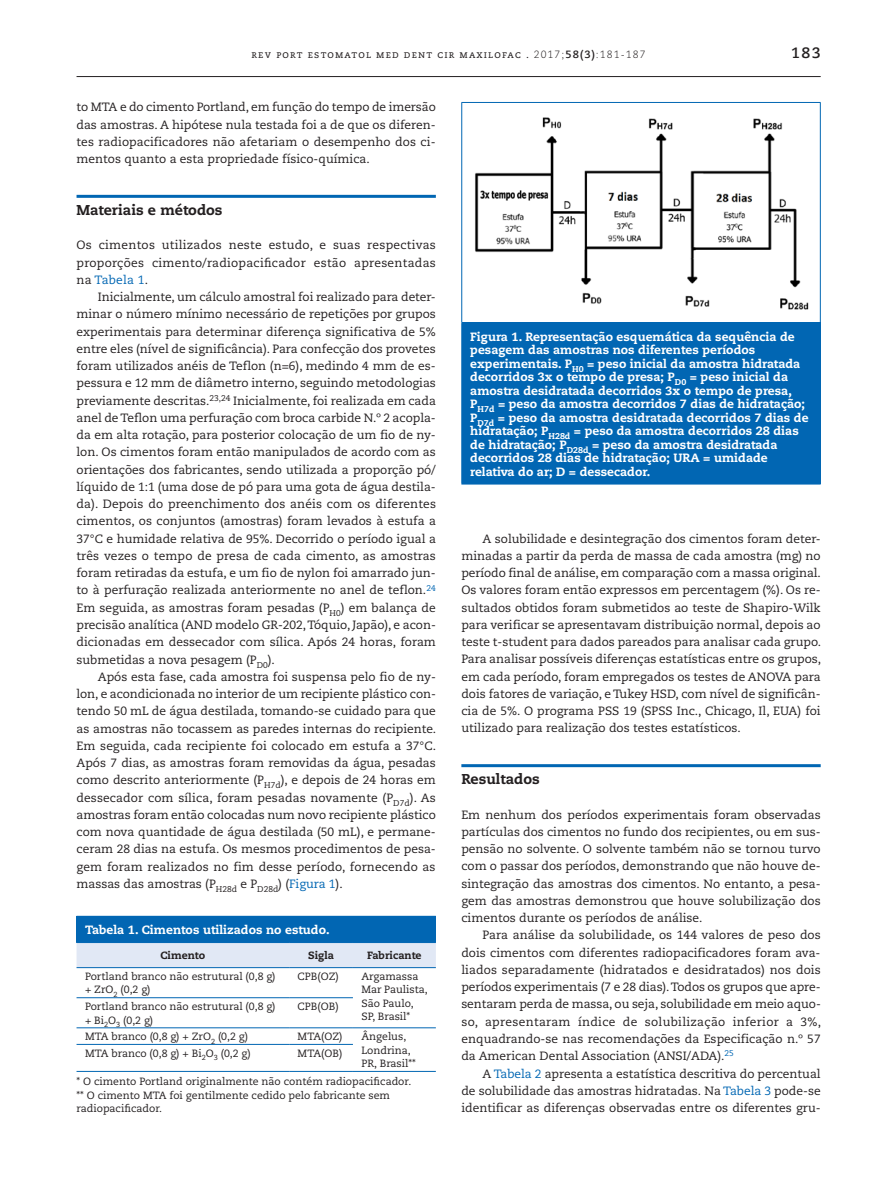
<style>
.page{position:relative;width:893px;height:1191px;background:#fff}
.page>*{position:absolute;margin:0;border:0;box-sizing:border-box;transform-origin:0 0}
.t1{font:700 15px "Caecilia LT Std";color:#231f20}
.t2{font:800 14.25px "Caecilia LT Std";color:#231f20}
.t3{font:12px/17.2px "Caecilia LT Std";color:#231f20;text-align:justify}
.t4{font:800 12px/13.5px "Caecilia LT Std";color:#fff}
.t5{font:10.5px/13.5px "Caecilia LT Std";color:#231f20}
.t6{font:10.5px "Caecilia LT Std";letter-spacing:.105em;color:#231f20}
.t7{font:800 10.5px "Caecilia LT Std";color:#231f20}
.s1{font-weight:300}
.s2{font-weight:700}
.s3{color:#0166b3}
</style>
<div class="page">
<hr style="left:77px;top:195px;width:359px;height:3px;background:#0166b3">
<hr style="left:461px;top:764px;width:360px;height:3px;background:#0166b3">
<div style="left:77px;top:916px;width:359px;height:26px;background:#0166b3"></div>
<div style="left:77px;top:943px;width:359px;height:24px;background:#e1e8f5"></div>
<hr style="left:77px;top:942px;width:212px;height:1px;background:#0166b3">
<hr style="left:289px;top:942px;width:64px;height:1px;background:#0166b3">
<hr style="left:353px;top:942px;width:83px;height:1px;background:#0166b3">
<hr style="left:77px;top:967px;width:212px;height:1px;background:#0166b3">
<hr style="left:289px;top:967px;width:64px;height:1px;background:#0166b3">
<hr style="left:353px;top:967px;width:83px;height:1px;background:#0166b3">
<hr style="left:77px;top:997px;width:212px;height:1px;background:#0166b3">
<hr style="left:289px;top:997px;width:64px;height:1px;background:#0166b3">
<hr style="left:77px;top:1027px;width:212px;height:1px;background:#0166b3">
<hr style="left:289px;top:1027px;width:64px;height:1px;background:#0166b3">
<hr style="left:353px;top:1027px;width:83px;height:1px;background:#0166b3">
<hr style="left:353px;top:1071px;width:83px;height:1px;background:#0166b3">
<hr style="left:77px;top:1044px;width:212px;height:1px;background:#0166b3">
<hr style="left:289px;top:1044px;width:64px;height:1px;background:#0166b3">
<hr style="left:77px;top:1071px;width:212px;height:1px;background:#0166b3">
<hr style="left:289px;top:1071px;width:64px;height:1px;background:#0166b3">
<div style="left:462px;top:323px;width:358px;height:161px;background:#0166b3"></div>
<hr style="left:461px;top:103px;width:1px;height:219px;background:#0166b3">
<hr style="left:461px;top:102px;width:360px;height:1px;background:#0166b3">
<hr style="left:820px;top:103px;width:1px;height:219px;background:#0166b3">
<hr style="left:461px;top:323px;width:1px;height:161px;background:#0166b3">
<hr style="left:461px;top:322px;width:360px;height:1px;background:#0166b3">
<hr style="left:820px;top:323px;width:1px;height:161px;background:#0166b3">
<hr style="left:461px;top:484px;width:360px;height:1px;background:#0166b3">
<img style="left:475px;top:117px;width:334px;height:193px">
<hr style="left:77px;top:76px;width:744px;height:1px;background:#231f20">
<p class="t6" style="left:252px;top:49px;width:396px">rev port estomatol med dent cir maxilofac . <span class="s1">2017;</span><span class="s2">58(3)</span><span class="s1">:181-187</span></p>
<p class="t1" style="left:791px;top:44px;width:31px">183</p>
<p class="t3" style="left:77px;top:99px;width:361px">to MTA e do cimento Portland, em função do tempo de imersão das amostras. A hipótese nula testada foi a de que os diferen&shy;tes radiopacificadores não afetariam o desempenho dos ci&shy;mentos quanto a esta propriedade físico-‑ química.</p>
<p class="t2" style="left:77px;top:201px;width:148px">Materiais e métodos</p>
<p class="t3" style="left:77px;top:237px;width:361px">Os cimentos utilizados neste estudo, e suas respectivas proporções cimento/radiopacificador estão apresentadas na <span class="s3">Tabela 1</span>.</p>
<p class="t3" style="left:77px;top:288px;width:361px;text-indent:21px">Inicialmente, um cálculo amostral foi realizado para deter&shy;minar o número mínimo necessário de repetições por grupos experimentais para determinar diferença significativa de 5% entre eles (nível de significância). Para confecção dos provetes foram utilizados anéis de Teflon (n=6), medindo 4 mm de es&shy;pessura e 12 mm de diâmetro interno, seguindo metodologias previamente descritas.<sup>23,24</sup> Inicialmente, foi realizada em cada anel de Teflon uma perfuração com broca carbide N.º 2 acopla&shy;da em alta rotação, para posterior colocação de um fio de ny&shy;lon. Os cimentos foram então manipulados de acordo com as orientações dos fabricantes, sendo utilizada a proporção pó/ líquido de 1:1 (uma dose de pó para uma gota de água destila&shy;da). Depois do preenchimento dos anéis com os diferentes cimentos, os conjuntos (amostras) foram levados à estufa a 37°C e humidade relativa de 95%. Decorrido o período igual a três vezes o tempo de presa de cada cimento, as amostras foram retiradas da estufa, e um fio de nylon foi amarrado jun&shy;to à perfuração realizada anteriormente no anel de teflon.<sup>24<br></sup>Em seguida, as amostras foram pesadas (P<sub>H0</sub>) em balança de precisão analítica (AND modelo GR-‑ 202, Tóquio, Japão), e acon&shy;dicionadas em dessecador com sílica. Após 24 horas, foram submetidas a nova pesagem (P<sub>D0</sub>).</p>
<p class="t3" style="left:77px;top:668px;width:361px;text-indent:21px">Após esta fase, cada amostra foi suspensa pelo fio de ny&shy;lon, e acondicionada no interior de um recipiente plástico con&shy;tendo 50 mL de água destilada, tomando-‑ se cuidado para que as amostras não tocassem as paredes internas do recipiente.<br>Em seguida, cada recipiente foi colocado em estufa a 37°C.<br>Após 7 dias, as amostras foram removidas da água, pesadas como descrito anteriormente (P<sub>H7d</sub>), e depois de 24 horas em dessecador com sílica, foram pesadas novamente (P<sub>D7d</sub>). As amostras foram então colocadas num novo recipiente plástico com nova quantidade de água destilada (50 mL), e permane&shy;ceram 28 dias na estufa. Os mesmos procedimentos de pesa&shy;gem foram realizados no fim desse período, fornecendo as massas das amostras (P<sub>H28d</sub> e P<sub>D28d</sub>) (<span class="s3">Figura 1</span>).</p>
<p class="t4" style="left:85px;top:923px;width:246px">Tabela 1. Cimentos utilizados no estudo.</p>
<p class="t7" style="left:160px;top:949px;width:46px">Cimento</p>
<p class="t7" style="left:308px;top:949px;width:27px">Sigla</p>
<p class="t7" style="left:367px;top:949px;width:56px">Fabricante</p>
<p class="t5" style="left:85px;top:969px;width:192px">Portland branco não estrutural (0,8 g) + ZrO<sub>2</sub> (0,2 g)</p>
<p class="t5" style="left:298px;top:969px;width:43px">CPB(OZ)</p>
<p class="t5" style="left:361px;top:969px;width:68px">Argamassa<br>Mar Paulista,<br>São Paulo,<br>SP, Brasil*</p>
<p class="t5" style="left:85px;top:999px;width:192px">Portland branco não estrutural (0,8 g) + Bi<sub>2</sub>O<sub>3</sub> (0,2 g)</p>
<p class="t5" style="left:298px;top:999px;width:43px">CPB(OB)</p>
<p class="t5" style="left:85px;top:1030px;width:164px">MTA branco (0,8 g) + ZrO<sub>2</sub> (0,2 g)</p>
<p class="t5" style="left:298px;top:1030px;width:46px">MTA(OZ)</p>
<p class="t5" style="left:361px;top:1030px;width:56px">Ângelus,<br>Londrina,<br>PR, Brasil**</p>
<p class="t5" style="left:85px;top:1046px;width:167px">MTA branco (0,8 g) + Bi<sub>2</sub>O<sub>3</sub> (0,2 g)</p>
<p class="t5" style="left:298px;top:1046px;width:46px">MTA(OB)</p>
<p class="t5" style="left:77px;top:1075px;width:336px">* O cimento Portland originalmente não contém radiopacificador. ** O cimento MTA foi gentilmente cedido pelo fabricante sem radiopacificador.</p>
<p class="t4" style="left:470px;top:329px;width:340px">Figura 1. Representação esquemática da sequência de pesagem das amostras nos diferentes períodos experimentais. P<sub>H0</sub> = peso inicial da amostra hidratada decorridos 3x o tempo de presa; P<sub>D0</sub> = peso inicial da amostra desidratada decorridos 3x o tempo de presa, P<sub>H7d</sub> = peso da amostra decorridos 7 dias de hidratação; P<sub>D7d</sub> = peso da amostra desidratada decorridos 7 dias de hidratação; P<sub>H28d</sub> = peso da amostra decorridos 28 dias de hidratação; P<sub>D28d</sub> = peso da amostra desidratada decorridos 28 dias de hidratação; URA = umidade relativa do ar; D = dessecador.</p>
<p class="t3" style="left:461px;top:530px;width:361px;text-indent:21px">A solubilidade e desintegração dos cimentos foram deter&shy;minadas a partir da perda de massa de cada amostra (mg) no período final de análise, em comparação com a massa original.<br>Os valores foram então expressos em percentagem (%). Os re&shy;sultados obtidos foram submetidos ao teste de Shapiro-‑Wilk para verificar se apresentavam distribuição normal, depois ao teste t-‑ student para dados pareados para analisar cada grupo.<br>Para analisar possíveis diferenças estatísticas entre os grupos, em cada período, foram empregados os testes de ANOVA para dois fatores de variação, e Tukey HSD, com nível de significân&shy;cia de 5%. O programa PSS 19 (SPSS Inc., Chicago, Il, EUA) foi utilizado para realização dos testes estatísticos.</p>
<p class="t2" style="left:461px;top:770px;width:80px">Resultados</p>
<p class="t3" style="left:461px;top:806px;width:361px">Em nenhum dos períodos experimentais foram observadas partículas dos cimentos no fundo dos recipientes, ou em sus&shy;pensão no solvente. O solvente também não se tornou turvo com o passar dos períodos, demonstrando que não houve de&shy;sintegração das amostras dos cimentos. No entanto, a pesa&shy;gem das amostras demonstrou que houve solubilização dos cimentos durante os períodos de análise.</p>
<p class="t3" style="left:461px;top:927px;width:361px;text-indent:21px">Para análise da solubilidade, os 144 valores de peso dos dois cimentos com diferentes radiopacificadores foram ava&shy;liados separadamente (hidratados e desidratados) nos dois períodos experimentais (7 e 28 dias). Todos os grupos que apre&shy;sentaram perda de massa, ou seja, solubilidade em meio aquo&shy;so, apresentaram índice de solubilização inferior a 3%, enquadrando-‑ se nas recomendações da Especificação n.º 57 da American Dental Association (ANSI/ADA).<sup>25</sup></p>
<p class="t3" style="left:461px;top:1065px;width:361px;text-indent:21px">A <span class="s3">Tabela 2</span> apresenta a estatística descritiva do percentual de solubilidade das amostras hidratadas. Na <span class="s3">Tabela 3</span> pode-‑ se identificar as diferenças observadas entre os diferentes gru-</p>
</div>
